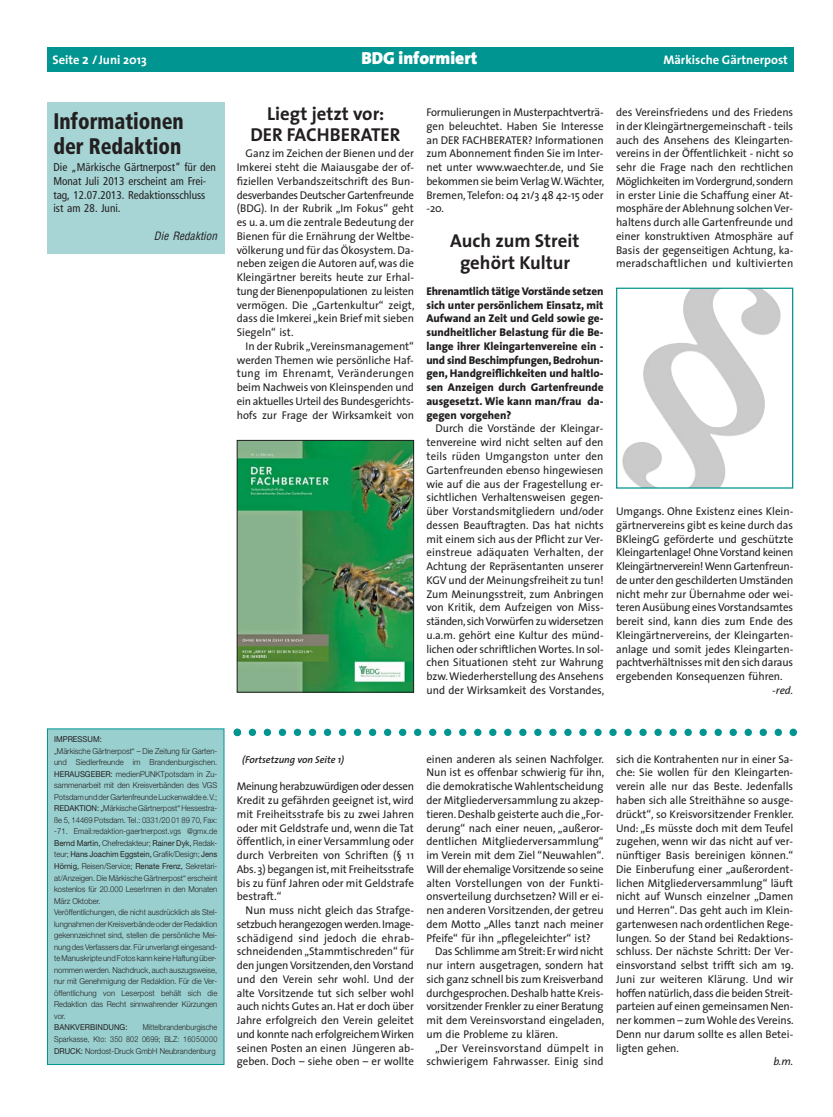
<style>
.page{position:relative;width:833px;height:1117px;background:#fff}
.page>*{position:absolute;margin:0;border:0;box-sizing:border-box;transform-origin:0 0}
.t1{font:900 condensed 22.5px/24.4px "Frutiger";color:#231f20;scale:.9 1}
.t2{font:700 18.75px/21.2px "The Sans";color:#231f20;text-align:center}
.t3{font:900 17.5px "The Sans";color:#fff}
.t4{font:700 12.5px "The Sans";color:#fff}
.t5{font:11.25px/13.8px "The Sans";color:#231f20;text-align:justify}
.t6{font:800 11.25px/13.8px "The Sans";color:#231f20;text-align:justify}
.t7{font:condensed 11.25px/13.8px "Frutiger";color:#231f20}
.t8{font:italic condensed 11.25px "Helvetica";color:#231f20}
.t9{font:italic 11px "The Sans";color:#231f20}
.t10{font:italic 600 10px "The Sans";color:#231f20}
.t11{font:300 8.12px/11.5px "Helvetica Neue";color:#231f20;scale:.94 1}
.t12{font:300 8.12px/11.5px "Helvetica Neue";color:#231f20;text-align:justify;scale:.89 1}
.t13{font:8.12px "Helvetica Neue";letter-spacing:.01em;color:#231f20;scale:.94 1}
.s1{font-size:13.75px}
.s2{font-weight:400}
</style>
<div class="page">
<div style="left:47px;top:47px;width:746px;height:24px;background:#009590"></div>
<div style="left:47px;top:103px;width:177px;height:151px;background:#a7d5d5"></div>
<div style="left:48px;top:729px;width:176px;height:334px;background:#9acfcf"></div>
<div style="left:47px;top:728px;width:177px;height:336px;border:1px solid #009590"></div>
<svg style="left:234px;top:728px;width:563px;height:8px"></svg>
<img style="left:239px;top:442px;width:173px;height:248px">
<div style="left:237px;top:440px;width:177px;height:252px;border:1px solid #231f20"></div>
<img style="left:622px;top:289px;width:159px;height:197px">
<div style="left:616px;top:287px;width:177px;height:201px;border:1px solid #009590"></div>
<p class="t4" style="left:52px;top:55px;width:96px">Seite <span class="s1">2</span> /Juni 2013</p>
<h3 class="t3" style="left:361px;top:49px;width:118px">BDG informiert</h3>
<p class="t4" style="left:663px;top:55px;width:126px">Märkische Gärtnerpost</p>
<h2 class="t2" style="left:250px;top:105px;width:152px">Liegt jetzt vor:<br>DER FACHBERATER</h2>
<p class="t5" style="left:237px;top:148px;width:179px;text-indent:9px">Ganz im Zeichen der Bienen und der Imkerei steht die Maiausgabe der of&shy;fiziellen Verbandszeitschrift des Bun&shy;desverbandes Deutscher Gartenfreunde (BDG). In der Rubrik „Im Fokus“ geht es u. a. um die zentrale Bedeutung der Bienen für die Ernährung der Weltbe&shy;völkerung und für das Ökosystem. Da&shy;neben zeigen die Autoren auf, was die Kleingärtner bereits heute zur Erhal&shy;tung der Bienenpopulationen zu leisten vermögen. Die „Gartenkultur“ zeigt, dass die Imkerei „kein Brief mit sieben Siegeln“ ist.</p>
<p class="t5" style="left:237px;top:340px;width:179px;text-indent:9px">In der Rubrik „Vereinsmanagement“ werden Themen wie persönliche Haf&shy;tung im Ehrenamt, Veränderungen beim Nachweis von Kleinspenden und ein aktuelles Urteil des Bundesgerichts&shy;hofs zur Frage der Wirksamkeit von</p>
<p class="t5" style="left:616px;top:106px;width:179px">des Vereinsfriedens und des Friedens in der Kleingärtnergemeinschaft - teils auch des Ansehens des Kleingarten&shy;vereins in der Öffentlichkeit - nicht so sehr die Frage nach den rechtlichen Möglichkeiten im Vordergrund, sondern in erster Linie die Schaffung einer At&shy;mosphäre der Ablehnung solchen Ver&shy;haltens durch alle Gartenfreunde und einer konstruktiven Atmosphäre auf Basis der gegenseitigen Achtung, ka&shy;meradschaftlichen und kultivierten</p>
<p class="t5" style="left:426px;top:106px;width:179px">Formulierungen in Musterpachtverträ&shy;gen beleuchtet. Haben Sie Interesse an DER FACHBERATER? Informationen zum Abonnement finden Sie im Inter&shy;net unter www.waechter.de, und Sie bekommen sie beim Verlag W. Wächter, Bremen, Telefon: 04 21/3 48 42-15 oder -20.</p>
<h2 class="t2" style="left:450px;top:232px;width:131px">Auch zum Streit gehört Kultur</h2>
<p class="t6" style="left:426px;top:285px;width:179px">Ehrenamtlich tätige Vorstände setzen sich unter persönlichem Einsatz, mit Aufwand an Zeit und Geld sowie ge&shy;sundheitlicher Belastung für die Be&shy;lange ihrer Kleingartenvereine ein - und sind Beschimpfungen, Bedrohun&shy;gen, Handgreiflichkeiten und haltlo&shy;sen Anzeigen durch Gartenfreunde ausgesetzt. Wie kann man/frau da&shy;gegen vorgehen?</p>
<p class="t5" style="left:426px;top:423px;width:179px;text-indent:9px">Durch die Vorstände der Kleingar&shy;tenvereine wird nicht selten auf den teils rüden Umgangston unter den Gartenfreunden ebenso hingewiesen wie auf die aus der Fragestellung er&shy;sichtlichen Verhaltensweisen gegen&shy;über Vorstandsmitgliedern und/oder dessen Beauftragten. Das hat nichts mit einem sich aus der Pflicht zur Ver&shy;einstreue adäquaten Verhalten, der Achtung der Repräsentanten unserer KGV und der Meinungsfreiheit zu tun!<br>Zum Meinungsstreit, zum Anbringen von Kritik, dem Aufzeigen von Miss&shy;ständen, sich Vorwürfen zu widersetzen u.a.m. gehört eine Kultur des münd&shy;lichen oder schriftlichen Wortes. In sol&shy;chen Situationen steht zur Wahrung bzw. Wiederherstellung des Ansehens und der Wirksamkeit des Vorstandes,</p>
<h1 class="t1" style="left:53px;top:111px;width:146px">Informationen der Redaktion</h1>
<p class="t7" style="left:53px;top:161px;width:164px">Die „Märkische Gärtnerpost“ für den<br>Monat Juli 2013 erscheint am Frei&shy;tag, 12.07.2013. Redaktionsschluss ist am 28. Juni.</p>
<p class="t8" style="left:154px;top:231px;width:67px">Die Redaktion</p>
<p class="t5" style="left:616px;top:505px;width:179px">Umgangs. Ohne Existenz eines Klein&shy;gärtnervereins gibt es keine durch das BKleingG geförderte und geschützte Kleingartenlage! Ohne Vorstand keinen Kleingärtnerverein! Wenn Gartenfreun&shy;de unter den geschilderten Umständen nicht mehr zur Übernahme oder wei&shy;teren Ausübung eines Vorstandsamtes bereit sind, kann dies zum Ende des Kleingärtnervereins, der Kleingarten&shy;anlage und somit jedes Kleingarten&shy;pachtverhältnisses mit den sich daraus ergebenden Konsequenzen führen.</p>
<p class="t9" style="left:772px;top:685px;width:23px">-red.</p>
<p class="t13" style="left:54px;top:736px;width:52px">IMPRESSUM:</p>
<p class="t11" style="left:54px;top:745px;width:175px">„Märkische Gärtnerpost“ – Die Zeitung für Garten&shy;und Siedler freunde im Brandenburgischen.<br><span class="s2">HERAUS GEBER:</span> medienPUNKTpotsdam in Zu&shy;sammenarbeit mit den Kreisverbänden des VGS Potsdam und der Gartenfreunde Luckenwalde e.V.; <span class="s2">REDAK TION:</span> „Märkische Gärtnerpost“ Hessestra&shy;ße 5, 14469 Potsdam. Tel.: 0331/20 01 89 70, Fax: -71. Email:redaktion- gaert nerpost.vgs @gmx.de <span class="s2">Bernd Martin,</span> Chefredakteur; <span class="s2">Rainer Dyk,</span> Redak&shy;teur; <span class="s2">Hans Joachim Eggstein,</span> Grafik/Design; <span class="s2">Jens Hörnig,</span> Reisen/Service; <span class="s2">Renate Frenz,</span> Sekretari&shy;at/Anzeigen. Die Märkische Gärtnerpost“ erscheint kostenlos für 20.000 LeserInnen in den Monaten März Oktober.<br>Veröffentlichungen, die nicht ausdrücklich als Stel&shy;lungnahmen der Kreisverbände oder der Redaktion gekennzeichnet sind, stellen die persönliche Mei&shy;nung des Verfassers dar. Für unverlangt eingesand&shy;te Manuskripte und Fotos kann keine Haftung über&shy;nommen werden. Nachdruck, auch auszugsweise, nur mit Genehmigung der Redaktion. Für die Ver&shy;öffentlichung von Leserpost behält sich die Redaktion das Recht sinnwahrender Kürzungen vor.</p>
<p class="t13" style="left:54px;top:1024px;width:80px">BANKVERBINDUNG:</p>
<p class="t12" style="left:54px;top:1022px;width:185px;text-indent:89px">Mittelbrandenburgische Sparkasse, Kto: 350 802 0699; BLZ: 16050000<br><span class="s2">DRUCK:</span> Nordost-Druck GmbH Neubrandenburg</p>
<p class="t10" style="left:242px;top:755px;width:104px">(Fortsetzung von Seite 1)</p>
<p class="t5" style="left:237px;top:780px;width:179px">Meinung herabzuwürdigen oder dessen Kredit zu gefährden geeignet ist, wird mit Freiheitsstrafe bis zu zwei Jahren oder mit Geldstrafe und, wenn die Tat öffentlich, in einer Versammlung oder durch Verbreiten von Schriften (§ 11<br>Abs. 3) begangen ist, mit Freiheitsstrafe bis zu fünf Jahren oder mit Geldstrafe bestraft.“</p>
<p class="t5" style="left:237px;top:904px;width:179px;text-indent:9px">Nun muss nicht gleich das Strafge&shy;setzbuch herangezogen werden. Image&shy;schädigend sind jedoch die ehrab&shy;schneidenden „Stammtischreden“ für den jungen Vorsitzenden, den Vorstand und den Verein sehr wohl. Und der alte Vorsitzende tut sich selber wohl auch nichts Gutes an. Hat er doch über Jahre erfolgreich den Verein geleitet und konnte nach erfolgreichem Wirken seinen Posten an einen Jüngeren ab&shy;geben. Doch – siehe oben – er wollte</p>
<p class="t5" style="left:426px;top:753px;width:179px">einen anderen als seinen Nachfolger.<br>Nun ist es offenbar schwierig für ihn, die demokratische Wahlentscheidung der Mitgliederversammlung zu akzep&shy;tieren. Deshalb geisterte auch die „For&shy;derung“ nach einer neuen, „außeror&shy;dentlichen Mitgliederversammlung“ im Verein mit dem Ziel “Neuwahlen“.<br>Will der ehemalige Vorsitzende so seine alten Vorstellungen von der Funkti&shy;onsverteilung durchsetzen? Will er ei&shy;nen anderen Vorsitzenden, der getreu dem Motto „Alles tanzt nach meiner Pfeife“ für ihn „pflegeleichter“ ist?</p>
<p class="t5" style="left:426px;top:945px;width:179px;text-indent:9px">Das Schlimme am Streit: Er wird nicht nur intern ausgetragen, sondern hat sich ganz schnell bis zum Kreisverband durchgesprochen. Deshalb hatte Kreis&shy;vorsitzender Frenkler zu einer Beratung mit dem Vereinsvorstand eingeladen, um die Probleme zu klären.</p>
<p class="t5" style="left:426px;top:1041px;width:179px;text-align:right">„Der Vereinsvorstand dümpelt in schwierigem Fahrwasser. Einig sind</p>
<p class="t5" style="left:616px;top:753px;width:179px">sich die Kontrahenten nur in einer Sa&shy;che: Sie wollen für den Kleingarten&shy;verein alle nur das Beste. Jedenfalls haben sich alle Streithähne so ausge&shy;drückt“, so Kreisvorsitzender Frenkler.<br>Und: „Es müsste doch mit dem Teufel zugehen, wenn wir das nicht auf ver&shy;nünftiger Basis bereinigen können.“ Die Einberufung einer „außerordent&shy;lichen Mitgliederversammlung“ läuft nicht auf Wunsch einzelner „Damen und Herren“. Das geht auch im Klein&shy;gartenwesen nach ordentlichen Rege&shy;lungen. So der Stand bei Redaktions&shy;schluss. Der nächste Schritt: Der Ver&shy;einsvorstand selbst trifft sich am 19.<br>Juni zur weiteren Klärung. Und wir hoffen natürlich, dass die beiden Streit&shy;parteien auf einen gemeinsamen Nen&shy;ner kommen – zum Wohle des Vereins.<br>Denn nur darum sollte es allen Betei&shy;ligten gehen.</p>
<p class="t9" style="left:773px;top:1057px;width:21px">b.m.</p>
</div>
